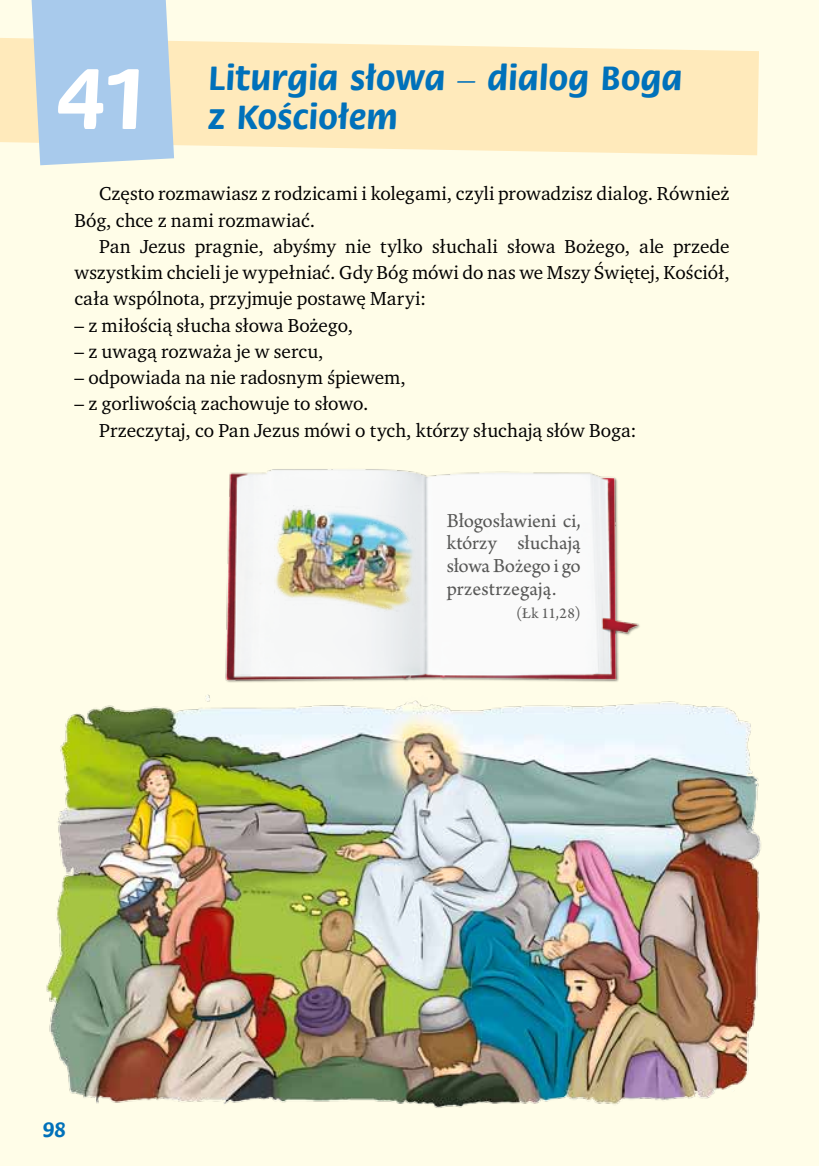
<style>
.page{position:relative;width:819px;height:1166px;background:#fffde8}
.page>*{position:absolute;margin:0;border:0;box-sizing:border-box;transform-origin:0 0}
.t1{font:700 84px "EFN Gramatyk";color:#fff}
.t2{font:700 33.25px "EFN Gramatyk";letter-spacing:.02em;color:#0071ba}
.t3{font:21px/22.8px "Arno Pro";color:#575756;text-align:justify}
.t4{font:700 21px "EFN Gramatyk";color:#0071ba}
.t5{font:19.25px/26.2px "Charter ITC Pro";color:#000}
.t6{font:15.75px "Arno Pro";color:#575756}
</style>
<div class="page">
<svg style="left:0;top:38px;width:759px;height:117px;background:#ffecbf"></svg>
<svg style="left:30px;top:0;width:144px;height:165px;background:#afcde9"></svg>
<img style="left:46px;top:694px;width:715px;height:414px">
<img style="left:210px;top:469px;width:431px;height:228px">
<img style="left:274px;top:505px;width:141px;height:107px">
<h1 class="t1" style="left:58px;top:45px;width:94px">41</h1>
<h2 class="t2" style="left:208px;top:57px;width:475px">Liturgia słowa – dialog Boga</h2>
<h2 class="t2" style="left:208px;top:96px;width:190px">z Kościołem</h2>
<p class="t5" style="left:74px;top:180px;width:656px;text-indent:25px">Często rozmawiasz z rodzicami i kolegami, czyli prowadzisz dialog. Również<br>Bóg, chce z nami rozmawiać.</p>
<p class="t5" style="left:74px;top:233px;width:656px;text-align:justify;text-indent:25px">Pan Jezus pragnie, abyśmy nie tylko słuchali słowa Bożego, ale przede wszystkim chcieli je wypełniać. Gdy Bóg mówi do nas we Mszy Świętej, Kościół, cała wspólnota, przyjmuje postawę Maryi:</p>
<p class="t5" style="left:74px;top:312px;width:280px">– z miłością słucha słowa Bożego,</p>
<p class="t5" style="left:74px;top:338px;width:251px">– z uwagą rozważa je w sercu,</p>
<p class="t5" style="left:74px;top:364px;width:333px">– odpowiada na nie radosnym śpiewem,</p>
<p class="t5" style="left:99px;top:390px;width:539px;text-indent:-25px">– z gorliwością zachowuje to słowo.<br>Przeczytaj, co Pan Jezus mówi o tych, którzy słuchają słów Boga:</p>
<p class="t4" style="left:43px;top:1116px;width:24px">98</p>
<p class="t3" style="left:446px;top:510px;width:135px">Błogosławieni ci, którzy słuchają słowa Bożego i go przestrzegają.</p>
<p class="t6" style="left:516px;top:604px;width:66px">(Łk 11,28)</p>
</div>
